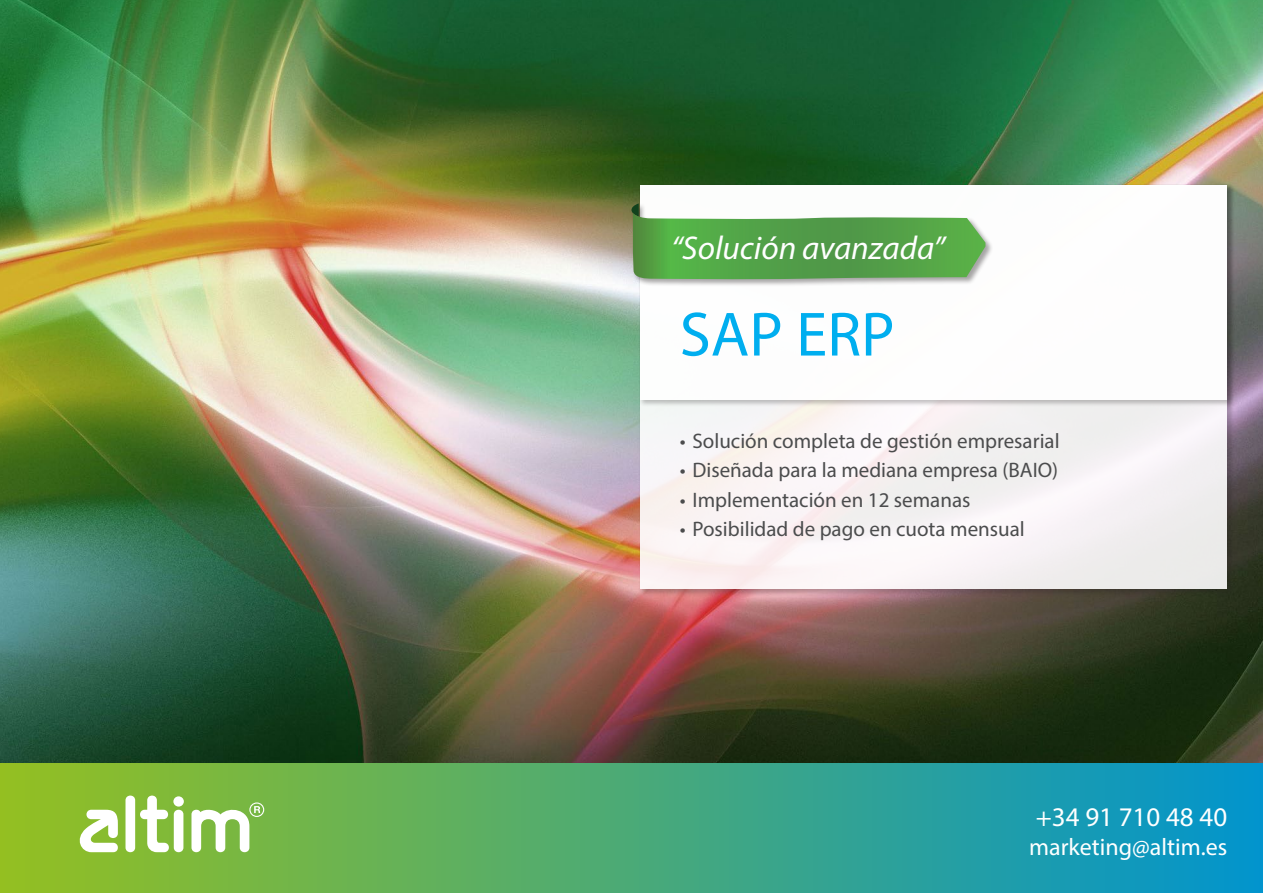
<style>
.page{position:relative;width:1263px;height:893px;background:#fff}
.page>*{position:absolute;margin:0;border:0;box-sizing:border-box;transform-origin:0 0}
.t1{font:63px "Myriad Pro";color:#00aeef}
.t2{font:italic 33px "Myriad Pro";color:#fff}
.t3{font:27px "Myriad Pro";color:#fff}
.t4{font:24px "Myriad Pro";color:#fff}
.t5{font:21px "Myriad Pro";color:#4b4c4d}
</style>
<div class="page">
<img style="left:0;top:0;width:1263px;height:763px">
<div style="left:639px;top:183px;width:596px;height:413px;background:#231f20;opacity:.31"></div>
<div style="left:640px;top:185px;width:587px;height:404px;background:#f8f1f3"></div>
<div style="left:639px;top:183px;width:596px;height:224px;background:#231f20;opacity:.31"></div>
<div style="left:640px;top:185px;width:587px;height:215px;background:#fff"></div>
<div style="left:630px;top:202px;width:363px;height:84px;background:#231f20;opacity:.4"></div>
<svg style="left:631px;top:203px;width:354px;height:77px"></svg>
<div style="left:0;top:763px;width:1263px;height:130px;background:linear-gradient(to right,#94bf21,#0194cd)"></div>
<svg style="left:74px;top:796px;width:190px;height:56px"></svg>
<p class="t2" style="left:671px;top:228px;width:276px">“Solución avanzada”</p>
<p class="t1" style="left:680px;top:296px;width:216px">SAP ERP</p>
<p class="t5" style="left:680px;top:428px;width:381px">• Solución completa de gestión empresarial</p>
<p class="t5" style="left:680px;top:457px;width:380px">• Diseñada para la mediana empresa (BAIO)</p>
<p class="t5" style="left:680px;top:487px;width:292px">• Implementación en 12 semanas</p>
<p class="t5" style="left:680px;top:516px;width:347px">• Posibilidad de pago en cuota mensual</p>
<p class="t3" style="left:1036px;top:800px;width:193px">+34 91 710 48 40</p>
<p class="t4" style="left:1029px;top:832px;width:200px">marketing@altim.es</p>
</div>
